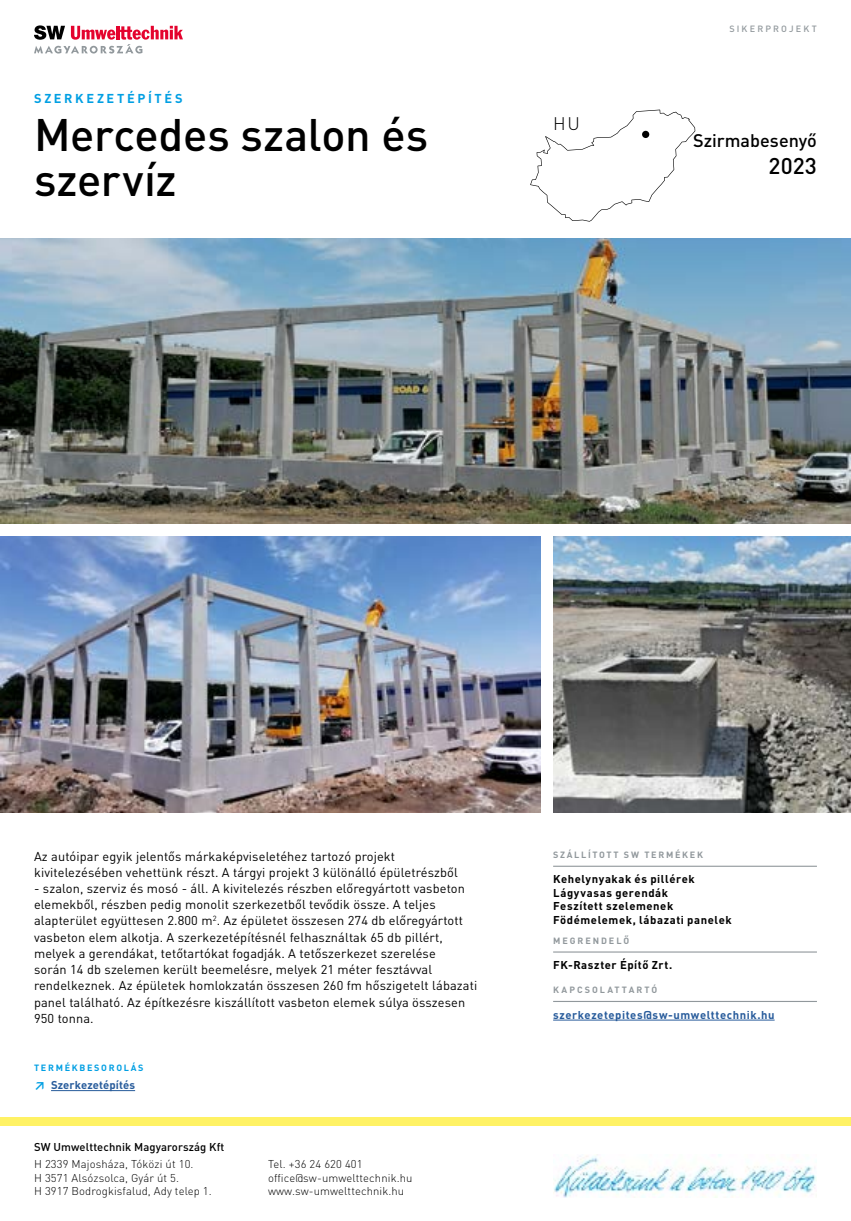
<style>
.page{position:relative;width:851px;height:1221px;background:#fff}
.page>*{position:absolute;margin:0;border:0;box-sizing:border-box;transform-origin:0 0}
.t1{font:500 45px/45px "DIN Pro";letter-spacing:-.01em;color:#000}
.t2{font:500 22.5px "DIN Pro";color:#000}
.t3{font:500 18px "DIN Pro";color:#000}
.t4{font:300 18px "DIN Pro";color:#000}
.t5{font:12.75px/16.2px "DIN Pro";letter-spacing:.01em;color:#000}
.t6{font:700 12.75px "DIN Pro";letter-spacing:.205em;color:#009fe3}
.t7{font:300 11.25px/13.5px "DIN Pro";letter-spacing:.01em;color:#000}
.t8{font:700 11.25px/13.5px "DIN Pro";letter-spacing:.05em;color:#000}
.t9{font:700 11.25px "DIN Pro";letter-spacing:.045em;color:#275b9b}
.t10{font:500 11.25px "DIN Pro";letter-spacing:.01em;color:#000}
.t11{font:700 11.25px "DIN Pro";letter-spacing:.01em;color:#275b9b}
.t12{font:700 9px "DIN Pro";letter-spacing:.19em;color:#91989c}
.t13{font:700 9px "DIN Pro";letter-spacing:.19em;color:#009fe3}
.t14{font:700 9px "DIN Pro";letter-spacing:.23em;color:#91989c}
.t15{font:500 9px "DIN Pro";letter-spacing:.24em;color:#91989c}
.t16{font:700 9px "DIN Pro";letter-spacing:.21em;color:#91989c}
.s1{color:#009fe3}
</style>
<div class="page">
<img style="left:0;top:238px;width:850px;height:285px">
<img style="left:553px;top:536px;width:297px;height:276px">
<img style="left:0;top:536px;width:540px;height:276px">
<div style="left:0;top:1117px;width:850px;height:8px;background:#fff265"></div>
<svg style="left:530px;top:110px;width:165px;height:112px"></svg>
<svg style="left:34px;top:25px;width:149px;height:29px"></svg>
<hr style="left:51px;top:1090px;width:84px;height:1px;background:#275b9b">
<hr style="left:553px;top:865px;width:263px;height:1px;background:#91989c">
<hr style="left:553px;top:951px;width:263px;height:1px;background:#91989c">
<hr style="left:553px;top:1000px;width:263px;height:1px;background:#91989c">
<hr style="left:553px;top:1019px;width:221px;height:1px;background:#275b9b">
<img style="left:553px;top:1154px;width:263px;height:42px">
<div style="left:642px;top:131px;width:7px;height:7px;background:#000;border-radius:50%"></div>
<p class="t6" style="left:34px;top:90px;width:150px">SZERKEZETÉPÍTÉS</p>
<h1 class="t1" style="left:34px;top:111px;width:396px">Mercedes szalon és szervíz</h1>
<h3 class="t4" style="left:553px;top:111px;width:28px">HU</h3>
<p class="t15" style="left:729px;top:23px;width:89px">SIKERPROJEKT</p>
<h3 class="t3" style="left:693px;top:128px;width:125px">Szirmabesenyő</h3>
<h2 class="t2" style="left:768px;top:150px;width:50px">2023</h2>
<p class="t5" style="left:34px;top:847px;width:425px">Az autóipar egyik jelentős márkaképviseletéhez tartozó projekt kivitelezésében vehettünk részt. A tárgyi projekt 3 különálló épületrészből</p>
<p class="t5" style="left:34px;top:879px;width:445px">- szalon, szerviz és mosó - áll. A kivitelezés részben előregyártott vasbeton elemekből, részben pedig monolit szerkezetből tevődik össze. A teljes alapterület együttesen 2.800 m<sup>2</sup>. Az épületet összesen 274 db előregyártott vasbeton elem alkotja. A szerkezetépítésnél felhasználtak 65 db pillért, melyek a gerendákat, tetőtartókat fogadják. A tetőszerkezet szerelése<br>során 14 db szelemen került beemelésre, melyek 21 méter fesztávval rendelkeznek. Az épületek homlokzatán összesen 260 fm hőszigetelt lábazati panel található. Az építkezésre kiszállított vasbeton elemek súlya összesen 950 tonna.</p>
<p class="t13" style="left:34px;top:1061px;width:111px">TERMÉKBESOROLÁS</p>
<p class="t11" style="left:34px;top:1077px;width:103px"><span class="s1">↗</span> Szerkezetépítés</p>
<p class="t10" style="left:34px;top:1138px;width:192px">SW Umwelttechnik Magyarország Kft</p>
<p class="t7" style="left:34px;top:1157px;width:179px">H 2339 Majosháza, Tóközi út 10.<br>H 3571 Alsózsolca, Gyár út 5.<br>H 3917 Bodrogkisfalud, Ady telep 1.</p>
<p class="t7" style="left:268px;top:1157px;width:146px">Tel. +36 24 620 401 office@sw-umwelttechnik.hu www.sw-umwelttechnik.hu</p>
<p class="t12" style="left:553px;top:848px;width:151px">SZÁLLÍTOTT SW TERMÉKEK</p>
<p class="t8" style="left:553px;top:872px;width:180px">Kehelynyakak és pillérek<br>Lágyvasas gerendák<br>Feszített szelemenek<br>Födémelemek, lábazati panelek</p>
<p class="t16" style="left:553px;top:934px;width:78px">MEGRENDELŐ</p>
<p class="t8" style="left:553px;top:957px;width:121px">FK-Raszter Építő Zrt.</p>
<p class="t14" style="left:553px;top:983px;width:106px">KAPCSOLATTARTÓ</p>
<p class="t9" style="left:553px;top:1006px;width:223px">szerkezetepites@sw-umwelttechnik.hu</p>
</div>
